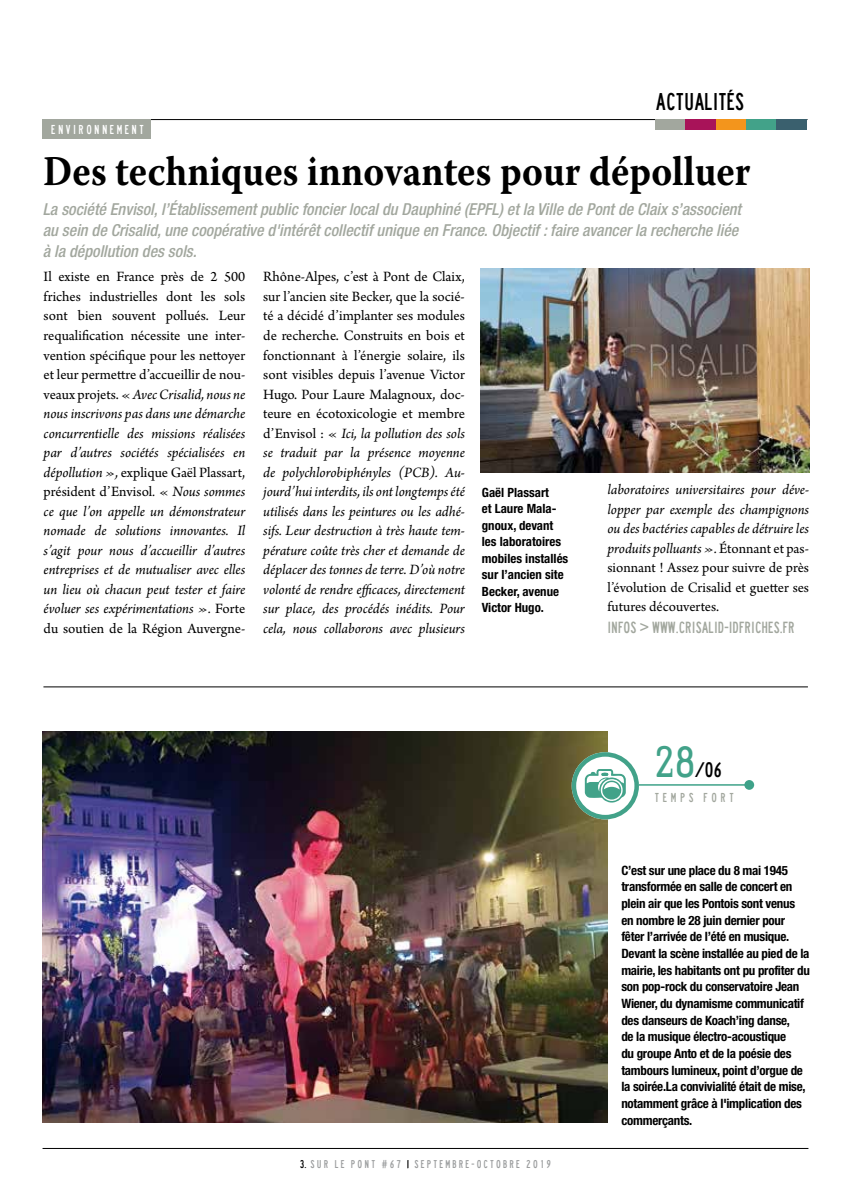
<style>
.page{position:relative;width:851px;height:1191px;background:#fff}
.page>*{position:absolute;margin:0;border:0;box-sizing:border-box;transform-origin:0 0}
.t1{font:700 42px "Warnock Pro";color:#000;scale:.9 1}
.t2{font:22.5px "lanea";color:#000}
.t3{font:19.5px "lanea";color:#000}
.t4{font:italic 500 condensed 16.5px/21px "Helvetica Neue";color:#a2a79e}
.t5{font:italic 15px/19.5px "Arno Pro";letter-spacing:-.005em;color:#000;text-align:justify}
.t6{font:15px "lanea";color:#a2a79e}
.t7{font:700 condensed 12.9px/16.6px "Helvetica Neue";letter-spacing:-.02em;color:#000}
.t8{font:700 condensed 12.75px/16.5px "Helvetica Neue";color:#000}
.t9{font:12px "lanea";letter-spacing:.2em;color:#fff}
.t10{font:12px "lanea";letter-spacing:.3em;color:#a2a79e}
.t11{font:10.5px "lanea";letter-spacing:.2em;color:#9c9e9f}
.s1{font-style:normal}
.s2{color:#000}
.s3{font-family:"Tower Print US";font-size:39.9px;color:#42a289}
</style>
<div class="page">
<img style="left:43px;top:731px;width:564px;height:392px">
<hr style="left:43px;top:119px;width:764px;height:1px;background:#000">
<hr style="left:43px;top:1148px;width:765px;height:1px;background:#000">
<div style="left:655px;top:119px;width:30px;height:10px;background:#a2a79e"></div>
<div style="left:685px;top:119px;width:31px;height:10px;background:#a81359"></div>
<div style="left:716px;top:119px;width:30px;height:10px;background:#f3951c"></div>
<div style="left:746px;top:119px;width:30px;height:10px;background:#42a289"></div>
<div style="left:776px;top:119px;width:30px;height:10px;background:#3a606e"></div>
<div style="left:43px;top:119px;width:108px;height:20px;background:#a2a79e"></div>
<img style="left:480px;top:268px;width:329px;height:205px">
<hr style="left:43px;top:686px;width:764px;height:1px;background:#000">
<hr style="left:636px;top:784px;width:113px;height:1px;background:#3ea289">
<div style="left:744px;top:780px;width:10px;height:10px;background:#3ea289;border-radius:50%"></div>
<svg style="left:571px;top:752px;width:67px;height:67px"></svg>
<p class="t9" style="left:51px;top:122px;width:94px">ENVIRONNEMENT</p>
<h2 class="t2" style="left:655px;top:88px;width:90px">ACTUALITÉS</h2>
<h1 class="t1" style="left:43px;top:146px;width:787px">Des techniques innovantes pour dépolluer</h1>
<p class="t4" style="left:43px;top:198px;width:699px">La société Envisol, l’Établissement public foncier local du Dauphiné (EPFL) et la Ville de Pont de Claix s’associent au sein de Crisalid, une coopérative d'intérêt collectif unique en France. Objectif : faire avancer la recherche liée à la dépollution des sols.</p>
<p class="t5" style="left:44px;top:268px;width:203px"><span class="s1">Il existe en France près de 2 500 friches industrielles dont les sols sont bien souvent pollués. Leur requalification nécessite une inter&shy;vention spécifique pour les nettoyer et leur permettre d’accueillir de nou&shy;veaux projets. «</span> Avec Crisalid, nous ne nous inscrivons pas dans une démarche concurrentielle des missions réalisées par d’autres sociétés spécialisées en dépollution », <span class="s1">explique Gaël Plassart, président d’Envisol</span>. <span class="s1">«</span> Nous sommes ce que l’on appelle un démonstrateur nomade de solutions innovantes. Il s’agit pour nous d’accueillir d’autres entreprises et de mutualiser avec elles un lieu où chacun peut tester et faire évoluer ses expérimentations ». <span class="s1">Forte du soutien de la Région Auvergne-</span></p>
<p class="t5" style="left:263px;top:268px;width:203px"><span class="s1">Rhône-Alpes, c’est à Pont de Claix, sur l’ancien site Becker, que la socié&shy;té a décidé d’implanter ses modules de recherche. Construits en bois et fonctionnant à l’énergie solaire, ils sont visibles depuis l’avenue Victor Hugo. Pour Laure Malagnoux, doc&shy;teure en écotoxicologie et membre d’Envisol : «</span> Ici, la pollution des sols se traduit par la présence moyenne de polychlorobiphényles (PCB). Au&shy;jourd’hui interdits, ils ont longtemps été utilisés dans les peintures ou les adhé&shy;sifs. Leur destruction à très haute tem&shy;pérature coûte très cher et demande de déplacer des tonnes de terre. D’où notre volonté de rendre efficaces, directement sur place, des procédés inédits. Pour cela, nous collaborons avec plusieurs</p>
<p class="t8" style="left:482px;top:483px;width:88px">Gaël Plassart<br>et Laure Mala&shy;gnoux, devant les laboratoires mobiles installés sur l’ancien site<br>Becker, avenue<br>Victor Hugo.</p>
<p class="t5" style="left:607px;top:480px;width:203px">laboratoires universitaires pour déve&shy;lopper par exemple des champignons ou des bactéries capables de détruire les produits polluants ». <span class="s1">Étonnant et pas&shy;sionnant ! Assez pour suivre de près l’évolution de Crisalid et guetter ses futures découvertes.</span></p>
<p class="t6" style="left:607px;top:618px;width:189px">INFOS &gt; WWW.CRISALID-IDFRICHES.FR</p>
<p class="t11" style="left:300px;top:1157px;width:103px"><span class="s2">3.</span> SUR LE PONT #67</p>
<p class="t11" style="left:414px;top:1157px;width:138px">SEPTEMBRE-OCTOBRE 2019</p>
<h3 class="t3" style="left:655px;top:758px;width:68px"><span class="s3">28</span>/06</h3>
<p class="t10" style="left:654px;top:790px;width:80px">TEMPS FORT</p>
<p class="t7" style="left:621px;top:861px;width:190px">C’est sur une place du 8 mai 1945 transformée en salle de concert en plein air que les Pontois sont venus en nombre le 28 juin dernier pour fêter l’arrivée de l’été en musique.<br>Devant la scène installée au pied de la mairie, les habitants ont pu profiter du son pop-rock du conservatoire Jean Wiener, du dynamisme communicatif des danseurs de Koach’ing danse,<br>de la musique électro-acoustique<br>du groupe Anto et de la poésie des tambours lumineux, point d’orgue de la soirée.La convivialité était de mise, notamment grâce à l'implication des commerçants.</p>
</div>
